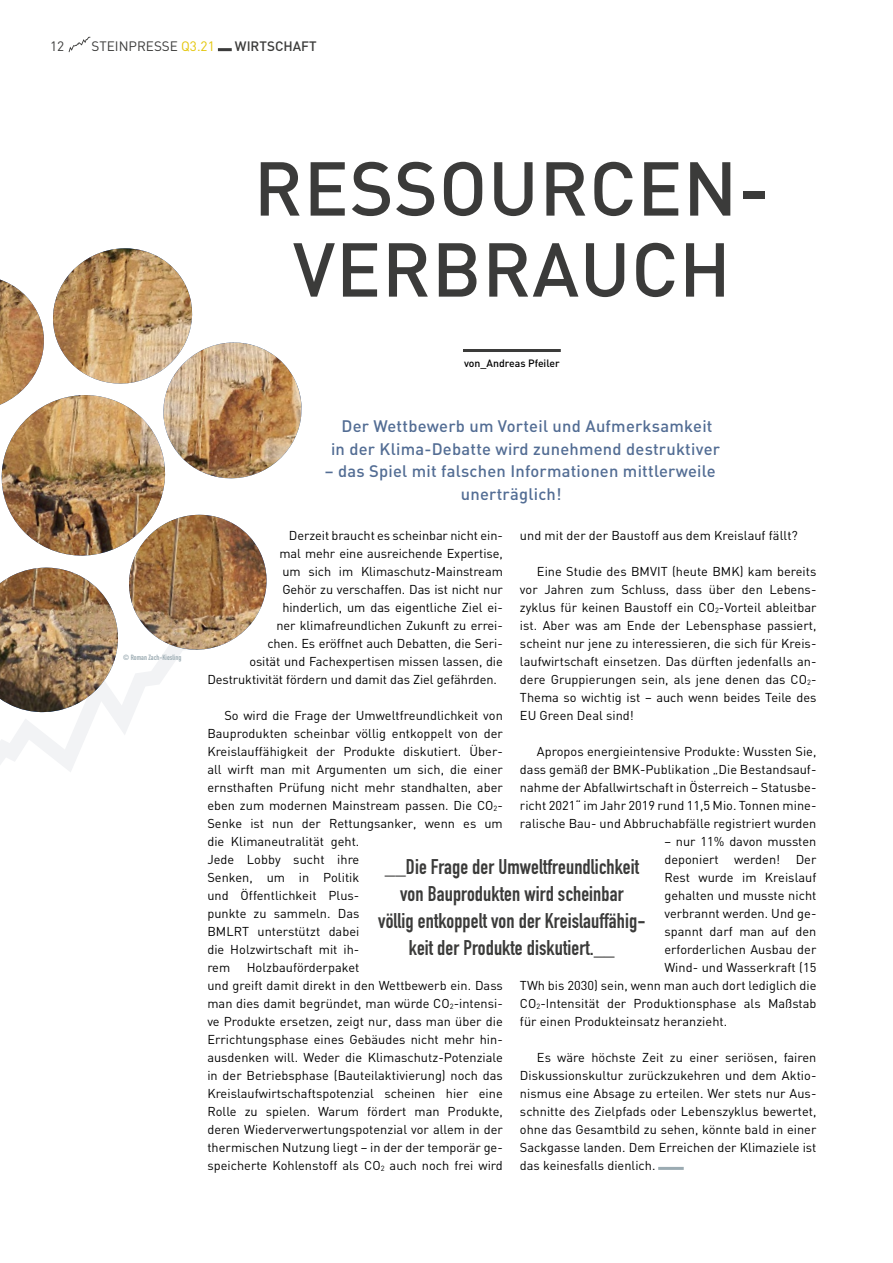
<style>
.page{position:relative;width:893px;height:1263px;background:#fff}
.page>*{position:absolute;margin:0;border:0;box-sizing:border-box;transform-origin:0 0}
.HEADLINE_1{font:500 75px/81px "DIN";letter-spacing:.01em;color:#3b3b3a;text-align:center}
.Bildtext{font:21px/27px "DIN Engschrift";letter-spacing:.005em;color:#3b3b3a;text-align:center}
.Einleitungstext{font:500 16.5px/22.5px "DIN";letter-spacing:.015em;color:#536d94;text-align:center}
.t1{font:13.5px "DIN";color:#3b3b3a}
.t2{font:500 13.5px "DIN";color:#3b3b3a}
.Fließtext_NEU{font:12.75px/18px "DIN";letter-spacing:.005em;color:#000}
.Fließtext_NEU-2{font:500 10.5px "DIN";color:#000}
.Bildtext-2{font:7.5px "DIN Engschrift";letter-spacing:.005em;color:#9babb2}
.s1{color:#e3c508}
.s2{font-size:7.5px}
</style>
<div class="page">
<hr style="left:218px;top:48px;width:14px;height:3px;background:#3b3b3a">
<svg style="left:69px;top:37px;width:21px;height:15px"></svg>
<svg style="left:0;top:722px;width:130px;height:50px"></svg>
<img style="left:0;top:248px;width:302px;height:469px">
<hr style="left:463px;top:349px;width:98px;height:3px;background:#3b3b3a">
<hr style="left:658px;top:1167px;width:26px;height:3px;background:#9babb2">
<p class="t1" style="left:50px;top:38px;width:16px">12</p>
<p class="t1" style="left:91px;top:38px;width:125px">STEINPRESSE <span class="s1">Q3.21</span></p>
<p class="t2" style="left:235px;top:38px;width:83px">WIRTSCHAFT</p>
<p class="HEADLINE_1" style="left:254px;top:146px;width:518px">RESSOURCEN-<br>VERBRAUCH</p>
<p class="Fließtext_NEU-2" style="left:464px;top:356px;width:97px">von_Andreas Pfeiler</p>
<p class="Bildtext-2" style="left:123px;top:652px;width:60px">© Roman Zach-Kiesling</p>
<p class="Einleitungstext" style="left:331px;top:414px;width:391px">Der Wettbewerb um Vorteil und Aufmerksamkeit in der Klima-Debatte wird zunehmend destruktiver</p>
<p class="Einleitungstext" style="left:461px;top:459px;width:256px;text-align:left;text-indent:-136px">– das Spiel mit falschen Informationen mittlerweile unerträglich!</p>
<p class="Fließtext_NEU" style="left:520px;top:526px;width:279px">und mit der der Baustoff aus dem Kreislauf fällt?</p>
<p class="Fließtext_NEU" style="left:520px;top:562px;width:298px;text-indent:17px">Eine Studie des BMVIT (heute BMK) kam bereits vor Jahren zum Schluss, dass über den Lebens&shy;zyklus für keinen Baustoff ein CO<span class="s2">2</span>-Vorteil ableitbar ist. Aber was am Ende der Lebensphase passiert, scheint nur jene zu interessieren, die sich für Kreis&shy;laufwirtschaft einsetzen. Das dürften jedenfalls an&shy;dere Gruppierungen sein, als jene denen das CO<span class="s2">2</span>- Thema so wichtig ist – auch wenn beides Teile des EU Green Deal sind!</p>
<p class="Fließtext_NEU" style="left:520px;top:742px;width:298px;text-align:justify;text-indent:17px">Apropos energieintensive Produkte: Wussten Sie, dass gemäß der BMK-Publikation „Die Bestandsauf&shy;nahme der Abfallwirtschaft in Österreich – Statusbe&shy;richt 2021“ im Jahr 2019 rund 11,5 Mio. Tonnen mine&shy;ralische Bau- und Abbruchabfälle registriert wurden</p>
<p class="Fließtext_NEU" style="left:664px;top:832px;width:154px">– nur 11% davon mussten</p>
<p class="Fließtext_NEU" style="left:664px;top:850px;width:154px">deponiert werden! Der</p>
<p class="Fließtext_NEU" style="left:664px;top:868px;width:154px">Rest wurde im Kreislauf</p>
<p class="Fließtext_NEU" style="left:664px;top:886px;width:154px">gehalten und musste nicht</p>
<p class="Fließtext_NEU" style="left:664px;top:904px;width:154px">verbrannt werden. Und ge-</p>
<p class="Fließtext_NEU" style="left:664px;top:922px;width:154px">spannt darf man auf den</p>
<p class="Fließtext_NEU" style="left:664px;top:940px;width:154px">erforderlichen Ausbau der</p>
<p class="Fließtext_NEU" style="left:664px;top:958px;width:154px">Wind- und Wasserkraft (15</p>
<p class="Fließtext_NEU" style="left:520px;top:976px;width:298px">TWh bis 2030) sein, wenn man auch dort lediglich die</p>
<p class="Fließtext_NEU" style="left:520px;top:994px;width:298px">CO<span class="s2">2</span>-Intensität der Produktionsphase als Maßstab</p>
<p class="Fließtext_NEU" style="left:520px;top:1012px;width:209px">für einen Produkteinsatz heranzieht.</p>
<p class="Fließtext_NEU" style="left:520px;top:1048px;width:298px;text-align:justify;text-indent:17px">Es wäre höchste Zeit zu einer seriösen, fairen Diskussionskultur zurückzukehren und dem Aktio&shy;nismus eine Absage zu erteilen. Wer stets nur Aus&shy;schnitte des Zielpfads oder Lebenszyklus bewertet, ohne das Gesamtbild zu sehen, könnte bald in einer Sackgasse landen. Dem Erreichen der Klimaziele ist das keinesfalls dienlich.</p>
<p class="Fließtext_NEU" style="left:289px;top:526px;width:215px">Derzeit braucht es scheinbar nicht ein-</p>
<p class="Fließtext_NEU" style="left:279px;top:544px;width:225px">mal mehr eine ausreichende Expertise,</p>
<p class="Fließtext_NEU" style="left:282px;top:562px;width:222px">um sich im Klimaschutz-Mainstream</p>
<p class="Fließtext_NEU" style="left:282px;top:580px;width:222px">Gehör zu verschaffen. Das ist nicht nur</p>
<p class="Fließtext_NEU" style="left:282px;top:598px;width:222px">hinderlich, um das eigentliche Ziel ei-</p>
<p class="Fließtext_NEU" style="left:276px;top:616px;width:228px">ner klimafreundlichen Zukunft zu errei-</p>
<p class="Fließtext_NEU" style="left:267px;top:634px;width:237px">chen. Es eröffnet auch Debatten, die Seri-</p>
<p class="Fließtext_NEU" style="left:249px;top:652px;width:255px">osität und Fachexpertisen missen lassen, die</p>
<p class="Fließtext_NEU" style="left:207px;top:670px;width:291px">Destruktivität fördern und damit das Ziel gefährden.</p>
<p class="Fließtext_NEU" style="left:207px;top:706px;width:297px;text-indent:17px">So wird die Frage der Umweltfreundlichkeit von Bauprodukten scheinbar völlig entkoppelt von der Kreislauffähigkeit der Produkte diskutiert. Über&shy;all wirft man mit Argumenten um sich, die einer ernsthaften Prüfung nicht mehr standhalten, aber eben zum modernen Mainstream passen. Die CO<span class="s2">2</span>- Senke ist nun der Rettungsanker, wenn es um die Klimaneutralität geht.<br>Jede Lobby sucht ihre<br>Senken, um in Politik<br>und Öffentlichkeit Plus-<br>punkte zu sammeln. Das<br>BMLRT unterstützt dabei<br>die Holzwirtschaft mit ih-<br>rem</p>
<p class="Bildtext" style="left:378px;top:852px;width:269px">__Die Frage der Umweltfreundlichkeit von Bauprodukten wird scheinbar<br>völlig entkoppelt von der Kreislauffähig&shy;keit der Produkte diskutiert.__</p>
<p class="Fließtext_NEU" style="left:207px;top:958px;width:297px;text-indent:39px">Holzbauförderpaket<br>und greift damit direkt in den Wettbewerb ein. Dass man dies damit begründet, man würde CO<span class="s2">2</span>-intensi&shy;ve Produkte ersetzen, zeigt nur, dass man über die Errichtungsphase eines Gebäudes nicht mehr hin&shy;ausdenken will. Weder die Klimaschutz-Potenziale in der Betriebsphase (Bauteilaktivierung) noch das Kreislaufwirtschaftspotenzial scheinen hier eine Rolle zu spielen. Warum fördert man Produkte, deren Wiederverwertungspotenzial vor allem in der thermischen Nutzung liegt – in der der temporär ge&shy;speicherte Kohlenstoff als CO<span class="s2">2</span> auch noch frei wird</p>
</div>
